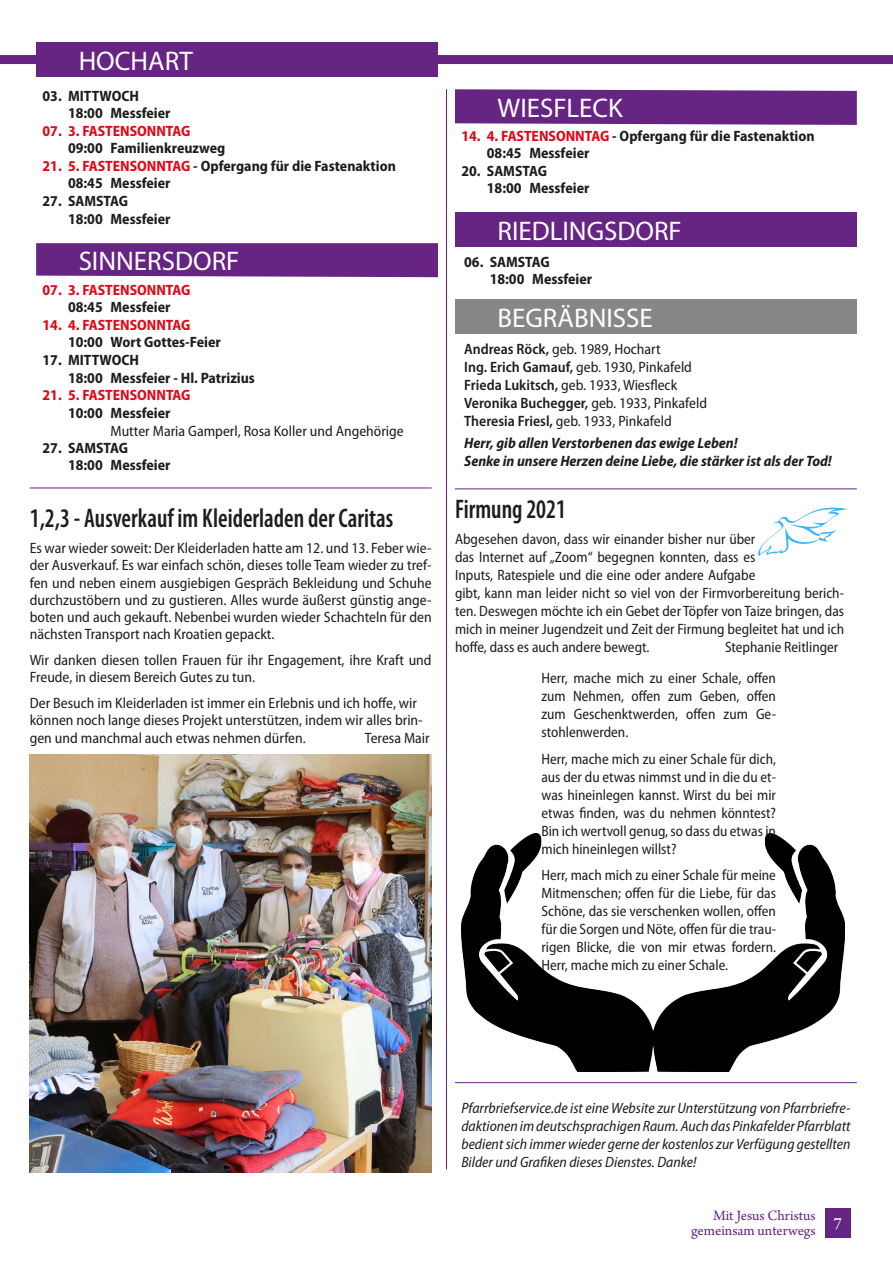
<style>
.page{position:relative;width:893px;height:1263px;background:#fff}
.page>*{position:absolute;margin:0;border:0;box-sizing:border-box;transform-origin:0 0}
.t1{font:27px "Myriad Pro";color:#fff}
.t2{font:600 condensed 27px "Myriad Pro";color:#1d1d1b;scale:.9 1}
.t3{font:18px "Arno Pro";color:#fff}
.t4{font:semi-condensed 15px/18px "Myriad Pro";color:#1d1d1b}
.t5{font:700 semi-condensed 15px/17.2px "Myriad Pro";color:#1d1d1b}
.t6{font:italic semi-condensed 15px/18px "Myriad Pro";color:#1d1d1b;text-align:justify}
.t7{font:italic 700 semi-condensed 15px/18px "Myriad Pro";color:#1d1d1b}
.t8{font:700 semi-condensed 15px "Myriad Pro";color:#e30614}
.t9{font:15px/15px "Arno Pro";letter-spacing:-.005em;color:#662483;text-align:right}
.s1{color:#e30614}
.s2{font-weight:600}
</style>
<div class="page">
<div style="left:825px;top:1208px;width:25px;height:29px;background:#662483"></div>
<div style="left:0;top:55px;width:893px;height:9px;background:#662483"></div>
<div style="left:36px;top:43px;width:402px;height:34px;background:#662483"></div>
<svg style="left:455px;top:89px;width:402px;height:36px;background:#6e3089"></svg>
<div style="left:455px;top:213px;width:402px;height:34px;background:#662483"></div>
<div style="left:455px;top:300px;width:402px;height:34px;background:#878787"></div>
<hr style="left:446px;top:89px;width:1px;height:1080px;background:#662483">
<div style="left:36px;top:243px;width:402px;height:34px;background:#662483"></div>
<hr style="left:455px;top:488px;width:402px;height:1px;background:#662483">
<img style="left:758px;top:507px;width:90px;height:50px">
<hr style="left:30px;top:488px;width:402px;height:1px;background:#662483">
<hr style="left:455px;top:1082px;width:402px;height:1px;background:#662483">
<img style="left:461px;top:833px;width:383px;height:238px">
<img style="left:30px;top:755px;width:402px;height:417px">
<h1 class="t1" style="left:79px;top:44px;width:116px">HOCHART</h1>
<p class="t5" style="left:68px;top:86px;width:104px;text-indent:-26px">03. MITTWOCH<br>18:00 Messfeier</p>
<p class="t8" style="left:43px;top:121px;width:149px">07. 3. FASTENSONNTAG</p>
<p class="t5" style="left:68px;top:139px;width:159px">09:00 Familienkreuzweg</p>
<p class="t5" style="left:68px;top:157px;width:329px;text-indent:-26px"><span class="s1">21. 5. FASTENSONNTAG</span> - Opfergang für die Fastenaktion<br>08:45 Messfeier</p>
<p class="t5" style="left:68px;top:191px;width:104px;line-height:17.9px;text-indent:-26px">27. SAMSTAG<br>18:00 Messfeier</p>
<h1 class="t1" style="left:79px;top:245px;width:162px">SINNERSDORF</h1>
<p class="t8" style="left:43px;top:280px;width:149px">07. 3. FASTENSONNTAG</p>
<p class="t5" style="left:68px;top:298px;width:104px">08:45 Messfeier</p>
<p class="t8" style="left:43px;top:315px;width:149px">14. 4. FASTENSONNTAG</p>
<p class="t5" style="left:68px;top:333px;width:154px">10:00 Wort Gottes-Feier</p>
<p class="t5" style="left:68px;top:351px;width:188px;line-height:18px;text-indent:-26px">17. MITTWOCH<br>18:00 Messfeier - Hl. Patrizius</p>
<p class="t8" style="left:43px;top:386px;width:149px">21. 5. FASTENSONNTAG</p>
<p class="t5" style="left:68px;top:403px;width:104px">10:00 Messfeier</p>
<p class="t4" style="left:111px;top:421px;width:295px">Mutter Maria Gamperl, Rosa Koller und Angehörige</p>
<p class="t5" style="left:68px;top:439px;width:104px;text-indent:-26px">27. SAMSTAG<br>18:00 Messfeier</p>
<h1 class="t2" style="left:30px;top:502px;width:405px">1,2,3 - Ausverkauf im Kleiderladen der Caritas</h1>
<p class="t4" style="left:30px;top:539px;width:403px;line-height:17.2px;text-align:justify">Es war wieder soweit: Der Kleiderladen hatte am 12. und 13. Feber wie&shy;der Ausverkauf. Es war einfach schön, dieses tolle Team wieder zu tref&shy;fen und neben einem ausgiebigen Gespräch Bekleidung und Schuhe durchzustöbern und zu gustieren. Alles wurde äußerst günstig ange&shy;boten und auch gekauft. Nebenbei wurden wieder Schachteln für den nächsten Transport nach Kroatien gepackt.</p>
<p class="t4" style="left:30px;top:651px;width:403px;line-height:17.2px">Wir danken diesen tollen Frauen für ihr Engagement, ihre Kraft und<br>Freude, in diesem Bereich Gutes zu tun.</p>
<p class="t4" style="left:30px;top:694px;width:394px;line-height:17.2px">Der Besuch im Kleiderladen ist immer ein Erlebnis und ich hoffe, wir können noch lange dieses Projekt unterstützen, indem wir alles brin&shy;gen und manchmal auch etwas nehmen dürfen.</p>
<p class="t4" style="left:365px;top:728px;width:66px">Teresa Mair</p>
<h1 class="t1" style="left:497px;top:92px;width:127px">WIESFLECK</h1>
<p class="t5" style="left:487px;top:127px;width:329px;text-indent:-26px"><span class="s1">14. 4. FASTENSONNTAG</span> - Opfergang für die Fastenaktion<br>08:45 Messfeier</p>
<p class="t5" style="left:487px;top:161px;width:104px;text-indent:-26px">20. SAMSTAG<br>18:00 Messfeier</p>
<h1 class="t1" style="left:497px;top:214px;width:186px">RIEDLINGSDORF</h1>
<p class="t5" style="left:490px;top:253px;width:104px;text-indent:-26px">06. SAMSTAG<br>18:00 Messfeier</p>
<h1 class="t1" style="left:497px;top:301px;width:157px">BEGRÄBNISSE</h1>
<p class="t4" style="left:464px;top:340px;width:244px"><span class="s2">Andreas Röck,</span> geb. 1989, Hochart<br><span class="s2">Ing. Erich Gamauf,</span> geb. 1930, Pinkafeld <span class="s2">Frieda Lukitsch,</span> geb. 1933, Wiesfleck <span class="s2">Veronika Buchegger,</span> geb. 1933, Pinkafeld <span class="s2">Theresia Friesl,</span> geb. 1933, Pinkafeld</p>
<p class="t7" style="left:464px;top:434px;width:369px">Herr, gib allen Verstorbenen das ewige Leben!<br>Senke in unsere Herzen deine Liebe, die stärker ist als der Tod!</p>
<h1 class="t2" style="left:455px;top:492px;width:125px">Firmung 2021</h1>
<p class="t4" style="left:455px;top:530px;width:391px">Abgesehen davon, dass wir einander bisher nur über<br>das Internet auf „Zoom“ begegnen konnten, dass es<br>Inputs, Ratespiele und die eine oder andere Aufgabe<br>gibt, kann man leider nicht so viel von der Firmvorbereitung berich&shy;ten. Deswegen möchte ich ein Gebet der Töpfer von Taize bringen, das mich in meiner Jugendzeit und Zeit der Firmung begleitet hat und ich hoffe, dass es auch andere bewegt.</p>
<p class="t4" style="left:725px;top:638px;width:115px">Stephanie Reitlinger</p>
<p class="t4" style="left:541px;top:669px;width:236px;text-align:justify">Herr, mache mich zu einer Schale, offen zum Nehmen, offen zum Geben, offen zum Geschenktwerden, offen zum Ge&shy;stohlenwerden.</p>
<p class="t4" style="left:541px;top:749px;width:236px;text-align:justify">Herr, mache mich zu einer Schale für dich, aus der du etwas nimmst und in die du et&shy;was hineinlegen kannst. Wirst du bei mir etwas finden, was du nehmen könntest?<br>Bin ich wertvoll genug, so dass du etwas in mich hineinlegen willst?</p>
<p class="t4" style="left:541px;top:866px;width:236px;text-align:justify">Herr, mach mich zu einer Schale für meine Mitmenschen; offen für die Liebe, für das Schöne, das sie verschenken wollen, offen für die Sorgen und Nöte, offen für die trau&shy;rigen Blicke, die von mir etwas fordern.<br>Herr, mache mich zu einer Schale.</p>
<p class="t6" style="left:461px;top:1098px;width:391px">Pfarrbriefservice.de ist eine Website zur Unterstützung von Pfarrbriefre&shy;daktionen im deutschsprachigen Raum. Auch das Pinkafelder Pfarrblatt bedient sich immer wieder gerne der kostenlos zur Verfügung gestellten Bilder und Grafiken dieses Dienstes. Danke!</p>
<p class="t9" style="left:691px;top:1209px;width:126px">Mit Jesus Christus gemeinsam unterwegs</p>
<p class="t3" style="left:833px;top:1213px;width:10px">7</p>
</div>
